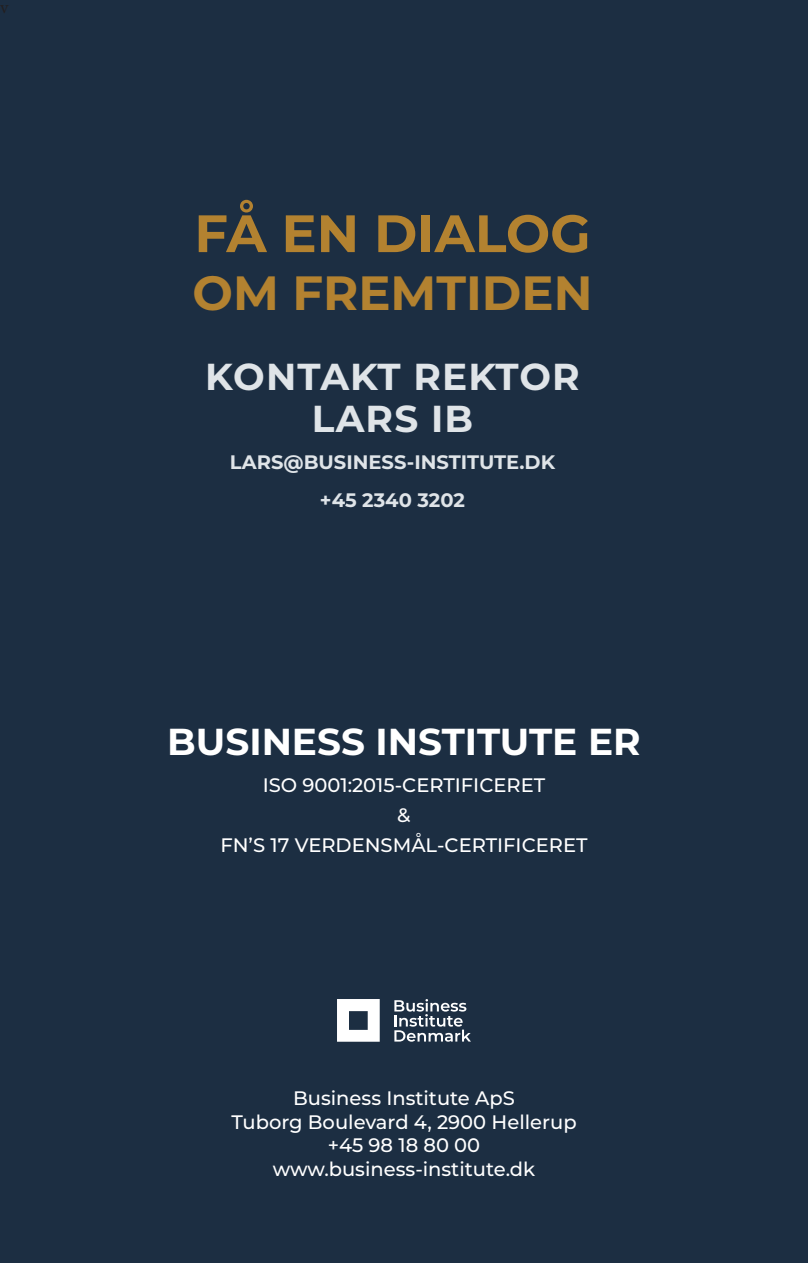
<style>
.page{position:relative;width:808px;height:1263px;background:#1c2e42}
.page>*{position:absolute;margin:0;border:0;box-sizing:border-box;transform-origin:0 0}
.t1{font:700 52.5px "Montserrat";color:#b38230}
.t2{font:700 48px "Montserrat";color:#b38230}
.t3{font:700 37.5px "Montserrat";letter-spacing:.03em;color:#dfe4e8}
.t4{font:700 37.5px "Montserrat";color:#fff}
.t5{font:500 19.5px "Montserrat";color:#fff}
.t6{font:700 19.5px "Montserrat";color:#dfe4e8}
.t7{font:18px "Minion Pro";color:#231f20}
</style>
<div class="page">
<svg style="left:394px;top:999px;width:77px;height:43px"></svg>
<svg style="left:337px;top:999px;width:43px;height:43px"></svg>
<p class="t7" style="left:0;top:-5px;width:10px">v</p>
<p class="t1" style="left:194px;top:196px;width:398px">FÅ EN DIALOG</p>
<p class="t2" style="left:192px;top:258px;width:401px">OM FREMTIDEN</p>
<p class="t3" style="left:205px;top:350px;width:376px">KONTAKT REKTOR</p>
<p class="t3" style="left:312px;top:392px;width:163px">LARS IB</p>
<p class="t6" style="left:230px;top:448px;width:327px">LARS@BUSINESS-INSTITUTE.DK</p>
<p class="t6" style="left:320px;top:486px;width:147px">+45 2340 3202</p>
<p class="t4" style="left:167px;top:715px;width:475px">BUSINESS INSTITUTE ER</p>
<p class="t5" style="left:263px;top:772px;width:284px">ISO 9001:2015-CERTIFICERET</p>
<p class="t5" style="left:397px;top:802px;width:15px">&amp;</p>
<p class="t5" style="left:220px;top:832px;width:369px">FN’S 17 VERDENSMÅL-CERTIFICERET</p>
<p class="t5" style="left:293px;top:1085px;width:223px">Business Institute ApS</p>
<p class="t5" style="left:231px;top:1108px;width:347px">Tuborg Boulevard 4, 2900 Hellerup</p>
<p class="t5" style="left:328px;top:1131px;width:154px">+45 98 18 80 00</p>
<p class="t5" style="left:273px;top:1155px;width:264px">www.business-institute.dk</p>
</div>
